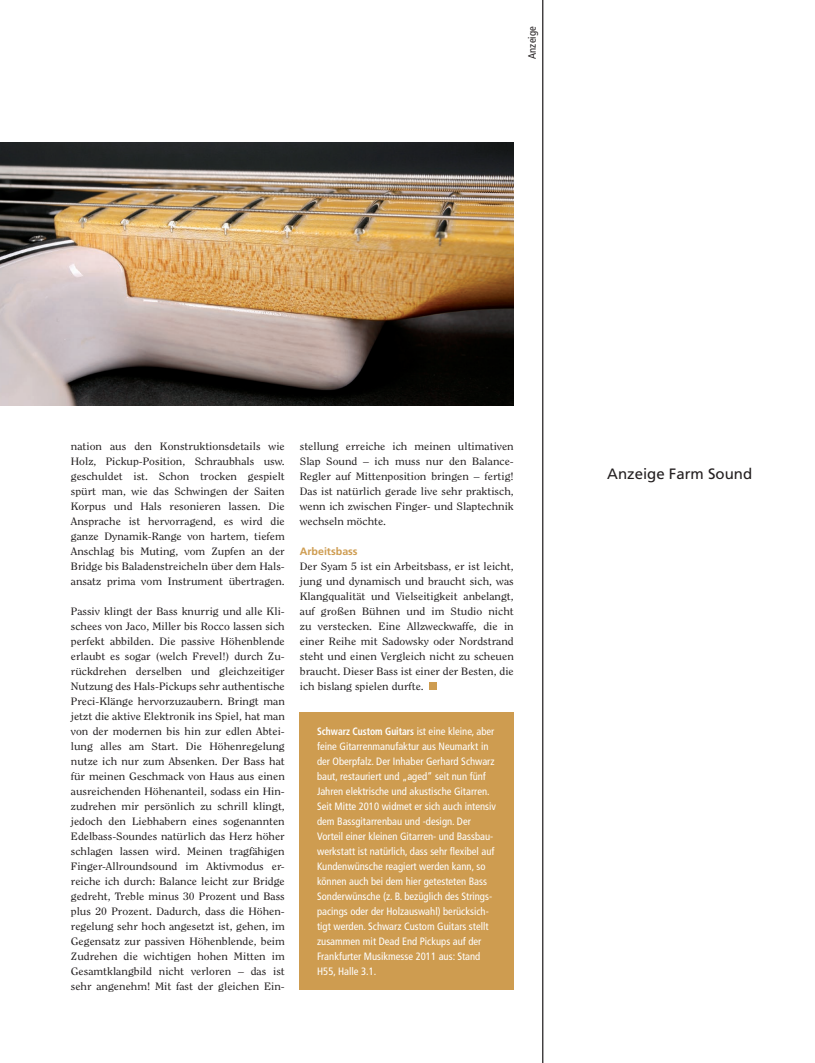
<style>
.page{position:relative;width:815px;height:1063px;background:#fff}
.page>*{position:absolute;margin:0;border:0;box-sizing:border-box;transform-origin:0 0}
.t1{font:15px "Frutiger";color:#231f20}
.t2{font:10.62px/15px "Clearface Std";color:#231f20;text-align:justify;scale:1.1 1}
.t3{font:condensed 10.62px/15px "Frutiger LT Std";color:#fff}
.t4{font:700 10.62px "Frutiger";color:#ce9c50}
.t5{font:condensed 10.62px "Frutiger";color:#231f20}
.s1{font-weight:700}
</style>
<div class="page">
<div style="left:430px;top:683px;width:7px;height:7px;background:#ce9c50"></div>
<img style="left:0;top:142px;width:514px;height:263px">
<svg style="left:542px;top:0;width:2px;height:1063px;background:#747272"></svg>
<div style="left:299px;top:712px;width:215px;height:278px;background:#ce9c50"></div>
<p class="t5" style="left:526px;top:59px;width:34px;rotate:-90deg">Anzeige</p>
<p class="t2" style="left:71px;top:439px;width:196px">nation aus den Konstruktionsdetails wie Holz, Pickup-Position, Schraubhals usw. geschuldet ist. Schon trocken gespielt spürt man, wie das Schwingen der Saiten Korpus und Hals resonieren lassen. Die Ansprache ist hervorragend, es wird die ganze Dynamik-Range von hartem, tiefem Anschlag bis Muting, vom Zupfen an der Bridge bis Baladenstreicheln über dem Hals&shy;ansatz prima vom Instrument übertragen.</p>
<p class="t2" style="left:71px;top:604px;width:196px">Passiv klingt der Bass knurrig und alle Kli&shy;schees von Jaco, Miller bis Rocco lassen sich perfekt abbilden. Die passive Höhenblende erlaubt es sogar (welch Frevel!) durch Zu&shy;rückdrehen derselben und gleichzeitiger Nutzung des Hals-Pickups sehr authentische Preci-Klänge hervorzuzaubern. Bringt man jetzt die aktive Elektronik ins Spiel, hat man von der modernen bis hin zur edlen Abtei&shy;lung alles am Start. Die Höhenregelung nutze ich nur zum Absenken. Der Bass hat für meinen Geschmack von Haus aus einen ausreichenden Höhenanteil, sodass ein Hin&shy;zudrehen mir persönlich zu schrill klingt, jedoch den Liebhabern eines sogenannten Edelbass-Soundes natürlich das Herz höher schlagen lassen wird. Meinen tragfähigen Finger-Allroundsound im Aktivmodus er&shy;reiche ich durch: Balance leicht zur Bridge gedreht, Treble minus 30 Prozent und Bass plus 20 Prozent. Dadurch, dass die Höhen&shy;regelung sehr hoch angesetzt ist, gehen, im Gegensatz zur passiven Höhenblende, beim Zudrehen die wichtigen hohen Mitten im Gesamtklangbild nicht verloren – das ist sehr angenehm! Mit fast der gleichen Ein-</p>
<p class="t2" style="left:300px;top:439px;width:196px">stellung erreiche ich meinen ultimativen Slap Sound – ich muss nur den Balance-Regler auf Mittenposition bringen – fertig!<br>Das ist natürlich gerade live sehr praktisch, wenn ich zwischen Finger- und Slaptechnik wechseln möchte.</p>
<p class="t4" style="left:300px;top:545px;width:59px">Arbeitsbass</p>
<p class="t2" style="left:300px;top:559px;width:196px">Der Syam 5 ist ein Arbeitsbass, er ist leicht, jung und dynamisch und braucht sich, was Klangqualität und Vielseitigkeit anbelangt, auf großen Bühnen und im Studio nicht zu verstecken. Eine Allzweckwaffe, die in einer Reihe mit Sadowsky oder Nordstrand steht und einen Vergleich nicht zu scheuen braucht. Dieser Bass ist einer der Besten, die ich bislang spielen durfte.</p>
<p class="t3" style="left:317px;top:724px;width:180px"><span class="s1">Schwarz Custom Guitars</span> ist eine kleine, aber feine Gitarrenmanufaktur aus Neumarkt in der Oberpfalz. Der Inhaber Gerhard Schwarz baut, restauriert und „aged“ seit nun fünf Jahren elektrische und akustische Gitarren.<br>Seit Mitte 2010 widmet er sich auch intensiv dem Bassgitarrenbau und -design. Der Vorteil einer kleinen Gitarren- und Bassbau&shy;werkstatt ist natürlich, dass sehr flexibel auf Kundenwünsche reagiert werden kann, so können auch bei dem hier getesteten Bass Sonderwünsche (z. B. bezüglich des Strings&shy;pacings oder der Holzauswahl) berücksich&shy;tigt werden. Schwarz Custom Guitars stellt zusammen mit Dead End Pickups auf der Frankfurter Musikmesse 2011 aus: Stand H55, Halle 3.1.</p>
<h1 class="t1" style="left:607px;top:465px;width:147px">Anzeige Farm Sound</h1>
</div>
